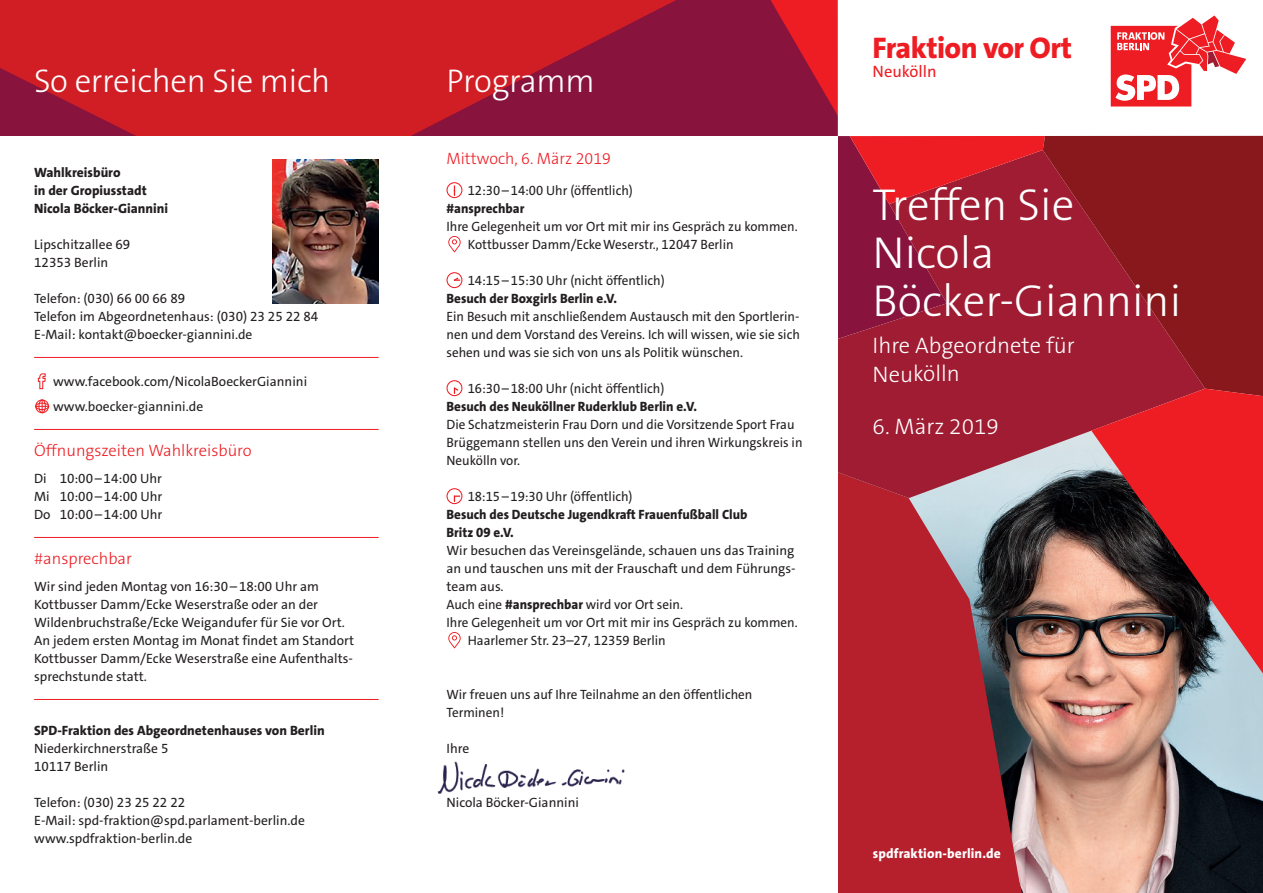
<style>
.page{position:relative;width:1263px;height:893px;background:#fff}
.page>*{position:absolute;margin:0;border:0;box-sizing:border-box;transform-origin:0 0}
.t1{font:300 45px/48px "The Sans B3";color:#fff}
.t2{font:300 33px "The Sans B3";letter-spacing:-.01em;color:#fff}
.t3{font:800 30px "SPD The Sans";letter-spacing:-.02em;color:#ee1d23}
.t4{font:300 22.5px/28.5px "The Sans B3";color:#fff}
.t5{font:300 16.5px "The Sans B3";color:#ee1d23}
.t6{font:16.5px "SPD The Sans";color:#ee1d23}
.t7{font:13.5px/18px "SPD The Sans";color:#231f20}
.t8{font:800 13.5px/18px "SPD The Sans";color:#231f20}
.t9{font:800 13.5px "SPD The Sans";letter-spacing:.01em;color:#fff}
.s1{font-weight:800}
</style>
<div class="page">
<img style="left:1055px;top:498px;width:36px;height:395px">
<svg style="left:838px;top:498px;width:217px;height:395px;background:#a23b43"></svg>
<svg style="left:275px;top:0;width:314px;height:136px;background:#c31b28"></svg>
<svg style="left:0;top:0;width:275px;height:136px;background:#c71c27"></svg>
<svg style="left:838px;top:204px;width:253px;height:294px;background:#9d2a41"></svg>
<svg style="left:589px;top:0;width:454px;height:204px;background:#a51635"></svg>
<svg style="left:1043px;top:136px;width:68px;height:284px;background:#9a1b2d"></svg>
<svg style="left:1091px;top:389px;width:172px;height:504px;background:#a35e5c"></svg>
<div style="left:838px;top:0;width:425px;height:136px;background:#fff"></div>
<div style="left:0;top:136px;width:838px;height:757px;background:#fff"></div>
<svg style="left:1111px;top:15px;width:152px;height:405px"></svg>
<hr style="left:34px;top:357px;width:345px;height:1px;background:#ee1d23">
<hr style="left:34px;top:429px;width:345px;height:1px;background:#ee1d23">
<hr style="left:34px;top:537px;width:345px;height:1px;background:#ee1d23">
<hr style="left:34px;top:699px;width:345px;height:1px;background:#ee1d23">
<svg style="left:38px;top:374px;width:7px;height:15px"></svg>
<div style="left:35px;top:400px;width:14px;height:13px;border:1px solid #ee1d23;border-radius:50%"></div>
<div style="left:35px;top:403px;width:14px;height:7px;border:1px solid #ee1d23;border-radius:50%"></div>
<svg style="left:36px;top:400px;width:13px;height:13px"></svg>
<img style="left:273px;top:159px;width:105px;height:144px">
<img style="left:437px;top:761px;width:188px;height:33px">
<svg style="left:448px;top:182px;width:14px;height:16px"></svg>
<div style="left:446px;top:182px;width:16px;height:16px;border:1px solid #ee1d23;border-radius:50%"></div>
<svg style="left:448px;top:380px;width:14px;height:16px"></svg>
<div style="left:446px;top:380px;width:16px;height:16px;border:1px solid #ee1d23;border-radius:50%"></div>
<svg style="left:453px;top:387px;width:6px;height:7px"></svg>
<svg style="left:448px;top:272px;width:14px;height:16px"></svg>
<div style="left:446px;top:272px;width:16px;height:16px;border:1px solid #ee1d23;border-radius:50%"></div>
<svg style="left:453px;top:277px;width:7px;height:4px"></svg>
<svg style="left:448px;top:236px;width:13px;height:16px"></svg>
<svg style="left:448px;top:632px;width:13px;height:16px"></svg>
<svg style="left:448px;top:488px;width:14px;height:16px"></svg>
<div style="left:446px;top:488px;width:16px;height:16px;border:1px solid #ee1d23;border-radius:50%"></div>
<svg style="left:454px;top:495px;width:6px;height:7px"></svg>
<h2 class="t2" style="left:34px;top:64px;width:298px">So erreichen Sie mich</h2>
<h2 class="t2" style="left:446px;top:64px;width:150px">Programm</h2>
<p class="t8" style="left:34px;top:164px;width:135px">Wahlkreisbüro<br>in der Gropiusstadt<br>Nicola Böcker-Giannini</p>
<p class="t7" style="left:34px;top:236px;width:98px">Lipschitzallee 69<br>12353 Berlin</p>
<p class="t7" style="left:34px;top:290px;width:286px">Telefon: (030) 66 00 66 89<br>Telefon im Abgeordnetenhaus: (030) 23 25 22 84<br>E-Mail: kontakt@boecker-giannini.de</p>
<p class="t7" style="left:53px;top:369px;width:256px;line-height:25.3px">www.facebook.com/NicolaBoeckerGiannini www.boecker-giannini.de</p>
<p class="t5" style="left:34px;top:442px;width:219px">Öffnungszeiten Wahlkreisbüro</p>
<p class="t7" style="left:34px;top:470px;width:130px;text-align:justify">Di 10:00–14:00 Uhr Mi 10:00–14:00 Uhr Do 10:00–14:00 Uhr</p>
<p class="t5" style="left:34px;top:550px;width:99px">#ansprechbar</p>
<p class="t7" style="left:34px;top:578px;width:321px">Wir sind jeden Montag von 16:30–18:00 Uhr am Kottbusser Damm/Ecke Weserstraße oder an der Wildenbruchstraße/Ecke Weigandufer für Sie vor Ort.<br>An jedem ersten Montag im Monat findet am Standort Kottbusser Damm/Ecke Weserstraße eine Aufenthalts&shy;sprechstunde statt.</p>
<p class="t8" style="left:34px;top:722px;width:292px">SPD-Fraktion des Abgeordnetenhauses von Berlin</p>
<p class="t7" style="left:34px;top:740px;width:136px">Niederkirchnerstraße 5<br>10117 Berlin</p>
<p class="t7" style="left:34px;top:794px;width:272px">Telefon: (030) 23 25 22 22<br>E-Mail: spd-fraktion@spd.parlament-berlin.de www.spdfraktion-berlin.de</p>
<p class="t5" style="left:446px;top:150px;width:166px">Mittwoch, 6. März 2019</p>
<p class="t7" style="left:468px;top:182px;width:167px">12:30–14:00 Uhr (öffentlich)</p>
<p class="t8" style="left:446px;top:200px;width:79px">#ansprechbar</p>
<p class="t7" style="left:468px;top:218px;width:332px;text-indent:-21px">Ihre Gelegenheit um vor Ort mit mir ins Gespräch zu kommen.<br>Kottbusser Damm/EckeWeserstr., 12047 Berlin</p>
<p class="t7" style="left:468px;top:272px;width:198px">14:15–15:30 Uhr (nicht öffentlich)</p>
<p class="t8" style="left:446px;top:290px;width:172px">Besuch der Boxgirls Berlin e.V.</p>
<p class="t7" style="left:446px;top:308px;width:355px;text-align:justify">Ein Besuch mit anschließendem Austausch mit den Sportlerin&shy;nen und dem Vorstand des Vereins. Ich will wissen, wie sie sich sehen und was sie sich von uns als Politik wünschen.</p>
<p class="t7" style="left:468px;top:380px;width:198px">16:30–18:00 Uhr (nicht öffentlich)</p>
<p class="t8" style="left:446px;top:398px;width:252px">Besuch des Neuköllner Ruderklub Berlin e.V.</p>
<p class="t7" style="left:446px;top:416px;width:357px">Die Schatzmeisterin Frau Dorn und die Vorsitzende Sport Frau<br>Brüggemann stellen uns den Verein und ihren Wirkungskreis in<br>Neukölln vor.</p>
<p class="t7" style="left:468px;top:488px;width:166px">18:15–19:30 Uhr (öffentlich)</p>
<p class="t8" style="left:446px;top:506px;width:303px">Besuch des Deutsche Jugendkraft Frauenfußball Club<br>Britz 09 e.V.</p>
<p class="t7" style="left:446px;top:542px;width:349px">Wir besuchen das Vereinsgelände, schauen uns das Training</p>
<p class="t7" style="left:446px;top:560px;width:351px">an und tauschen uns mit der Frauschaft und dem Führungs-</p>
<p class="t7" style="left:446px;top:578px;width:59px">team aus.</p>
<p class="t7" style="left:446px;top:596px;width:238px">Auch eine <span class="s1">#ansprechbar</span> wird vor Ort sein.</p>
<p class="t7" style="left:446px;top:614px;width:353px">Ihre Gelegenheit um vor Ort mit mir ins Gespräch zu kommen.</p>
<p class="t7" style="left:468px;top:632px;width:200px">Haarlemer Str. 23–27, 12359 Berlin</p>
<p class="t7" style="left:446px;top:686px;width:307px">Wir freuen uns auf Ihre Teilnahme an den öffentlichen<br>Terminen!</p>
<p class="t7" style="left:446px;top:740px;width:24px">Ihre</p>
<p class="t7" style="left:446px;top:794px;width:134px">Nicola Böcker-Giannini</p>
<h3 class="t3" style="left:872px;top:28px;width:201px">Fraktion vor Ort</h3>
<p class="t6" style="left:872px;top:61px;width:66px">Neukölln</p>
<h1 class="t1" style="left:872px;top:182px;width:310px">Treffen Sie<br>Nicola<br>Böcker-Giannini</h1>
<h3 class="t4" style="left:873px;top:332px;width:204px">Ihre Abgeordnete für<br>Neukölln</h3>
<h3 class="t4" style="left:873px;top:413px;width:128px">6. März 2019</h3>
<p class="t9" style="left:873px;top:844px;width:130px">spdfraktion-berlin.de</p>
</div>
